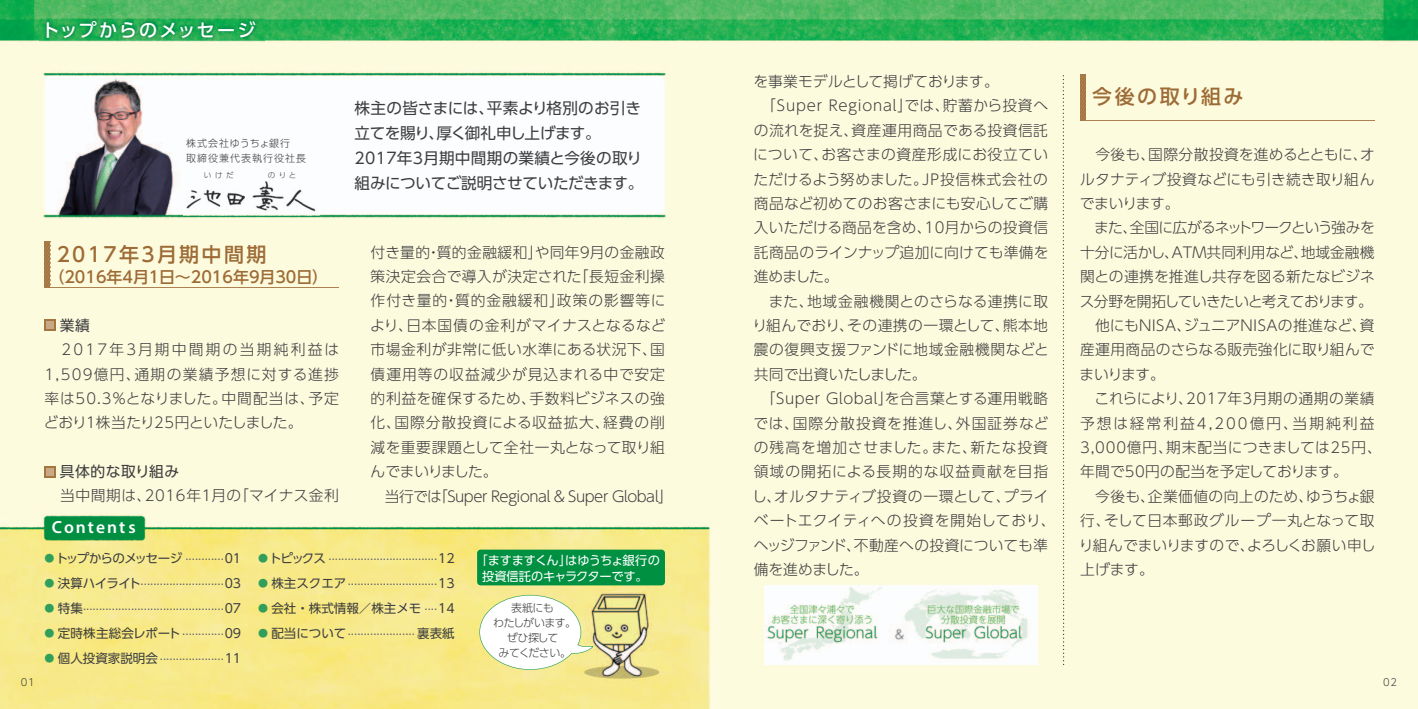
<style>
.page{position:relative;width:1418px;height:709px;background:#fff}
.page>*{position:absolute;margin:0;border:0;box-sizing:border-box;transform-origin:0 0}
.t1{font:20px "UD Shin Go Pro Medium 90 pv RKSJ H";letter-spacing:.12em;color:#9d6b36}
.t2{font:18.12px "UD Shin Go Pro Medium 90 pv RKSJ H";letter-spacing:.095em;color:#fff}
.t3{font:600 17.5px "Myriad Pro";letter-spacing:.12em;color:#fff}
.t4{font:16px "UD Shin Go Pro Medium 90 pv RKSJ H";color:#9d6b36}
.t5{font:15.62px/25px "UD Shin Go Pro Regular 90 pv RKSJ H";letter-spacing:-.01em;color:#3e3e3f}
.t6{font:14.75px/24.4px "UD Shin Go Pro Light 90 pv RKSJ H";letter-spacing:.02em;color:#3e3e3f}
.t7{font:14.75px/24.4px "UD Shin Go Pro Light 90 pv RKSJ H";color:#3e3e3f}
.t8{font:14.75px "UD Shin Go Pro Light 90 pv RKSJ H";letter-spacing:.05em;color:#3e3e3f}
.t9{font:14.75px "UD Shin Go Pro Light 90 pv RKSJ H";letter-spacing:-.005em;color:#3e3e3f}
.t10{font:14.75px "UD Shin Go Pro Light 90 pv RKSJ H";letter-spacing:.04em;color:#3e3e3f}
.t11{font:14.75px "UD Shin Go Pro Light 90 pv RKSJ H";letter-spacing:.045em;color:#3e3e3f}
.t12{font:14.75px "UD Shin Go Pro Light 90 pv RKSJ H";letter-spacing:.07em;color:#3e3e3f}
.t13{font:14.75px "UD Shin Go Pro Light 90 pv RKSJ H";letter-spacing:.065em;color:#3e3e3f}
.t14{font:14.75px "UD Shin Go Pro Regular 90 pv RKSJ H";letter-spacing:.035em;color:#3e3e3f}
.t15{font:14.75px "UD Shin Go Pro Light 90 pv RKSJ H";letter-spacing:-.015em;color:#3e3e3f}
.t16{font:12.5px "UD Shin Go Pro Light 90 pv RKSJ H";color:#69696c}
.t17{font:12.5px "UD Shin Go Pro Regular 90 pv RKSJ H";letter-spacing:-.055em;color:#3e3e3f}
.t18{font:12.5px "UD Shin Go Pro Regular 90 pv RKSJ H";letter-spacing:-.015em;color:#3e3e3f}
.t19{font:12.25px/16.2px "UD Shin Go Pro Regular 90 pv RKSJ H";letter-spacing:-.025em;color:#fff;text-align:center}
.t20{font:11px/15px "UD Shin Go Pro Light 90 pv RKSJ H";letter-spacing:-.055em;color:#3e3e3f;text-align:center}
.t21{font:10px/14.6px "UD Shin Go Pro Light 90 pv RKSJ H";letter-spacing:.1em;color:#3e3e3f}
.t22{font:7.5px "UD Shin Go Pro Light 90 pv RKSJ H";letter-spacing:.455em;color:#3e3e3f}
.s1{font-size:10px;color:#319f5b}
.s2{font-family:"UD Shin Go Pro Regular 90 pv RKSJ H";color:#3e3e3f}
</style>
<div class="page">
<img style="left:0;top:0;width:1417px;height:709px">
<svg style="left:477px;top:595px;width:116px;height:75px"></svg>
<div style="left:477px;top:549px;width:188px;height:36px;background:#009041;border-radius:4px"></div>
<img style="left:183px;top:180px;width:136px;height:37px">
<hr style="left:45px;top:287px;width:294px;height:1px;background:#ad8150">
<svg style="left:45px;top:242px;width:5px;height:46px"></svg>
<svg style="left:45px;top:320px;width:11px;height:11px"></svg>
<div style="left:47px;top:322px;width:7px;height:7px;background:#c8a985"></div>
<svg style="left:45px;top:466px;width:11px;height:11px"></svg>
<div style="left:47px;top:468px;width:7px;height:7px;background:#c8a985"></div>
<svg style="left:1062px;top:75px;width:2px;height:590px"></svg>
<hr style="left:1080px;top:120px;width:294px;height:1px;background:#ad8150">
<svg style="left:1080px;top:74px;width:5px;height:46px"></svg>
<img style="left:764px;top:586px;width:273px;height:78px">
<img style="left:39px;top:15px;width:225px;height:34px">
<p class="t2" style="left:42px;top:23px;width:216px">トップからのメッセージ</p>
<p class="t21" style="left:186px;top:137px;width:121px">株式会社ゆうちょ銀行<br>取締役兼代表執行役社長</p>
<p class="t22" style="left:204px;top:172px;width:31px">いけだ</p>
<p class="t22" style="left:268px;top:172px;width:30px">のりと</p>
<p class="t5" style="left:354px;top:97px;width:290px">株主の皆さまには、平素より格別のお引き立てを賜り、厚く御礼申し上げます。<br>2017年3月期中間期の業績と今後の取り組みについてご説明させていただきます。</p>
<h1 class="t1" style="left:57px;top:247px;width:211px">2017年3月期中間期</h1>
<p class="t4" style="left:48px;top:271px;width:281px">（2016年4月1日～2016年9月30日）</p>
<p class="t14" style="left:45px;top:319px;width:47px">　業績</p>
<p class="t6" style="left:44px;top:339px;width:297px;text-align:justify">　2017年3月期中間期の当期純利益は1,509億円、通期の業績予想に対する進捗率は50.3％となりました。中間配当は、予定どおり１株当たり25円といたしました。</p>
<p class="t14" style="left:45px;top:466px;width:152px">　具体的な取り組み　</p>
<p class="t6" style="left:45px;top:486px;width:296px">　当中間期は、2016年１月の「マイナス金利</p>
<p class="t3" style="left:52px;top:516px;width:85px">Contents</p>
<p class="t6" style="left:370px;top:242px;width:304px">付き量的・質的金融緩和」や同年９月の金融政策決定会合で導入が決定された「長短金利操作付き量的・質的金融緩和」政策の影響等により、日本国債の金利がマイナスとなるなど市場金利が非常に低い水準にある状況下、国債運用等の収益減少が見込まれる中で安定的利益を確保するため、手数料ビジネスの強化、国際分散投資による収益拡大、経費の削減を重要課題として全社一丸となって取り組んでまいりました。<br>　当行では「Super Regional &amp; Super Global」</p>
<p class="t17" style="left:45px;top:553px;width:198px"><span class="s1">●</span>トップからのメッセージ <sup>............</sup>01</p>
<p class="t16" style="left:45px;top:575px;width:198px"><sub>●</sub> <span class="s2">決算ハイライト</span>..........................<span class="s2">03</span></p>
<p class="t16" style="left:45px;top:600px;width:198px"><sub>●</sub> <span class="s2">特集</span>............................................<span class="s2">07</span></p>
<p class="t16" style="left:45px;top:625px;width:198px"><sub>●</sub> <span class="s2">定時株主総会レポート</span>.............<span class="s2">09</span></p>
<p class="t16" style="left:45px;top:650px;width:198px"><sub>●</sub> <span class="s2">個人投資家説明会</span>....................<span class="s2">11</span></p>
<p class="t16" style="left:258px;top:550px;width:198px"><sub>●</sub><span class="s2">トピックス</span> ..................................<span class="s2">12</span></p>
<p class="t16" style="left:258px;top:575px;width:198px"><sub>●</sub> <span class="s2">株主スクエア</span>............................<span class="s2">13</span></p>
<p class="t18" style="left:258px;top:603px;width:198px"><span class="s1">●</span> 会社・株式情報／株主メモ <sup>....</sup>14</p>
<p class="t16" style="left:258px;top:625px;width:198px"><sub>●</sub> <span class="s2">配当について</span>..................... <span class="s2">裏表紙</span></p>
<p class="t19" style="left:475px;top:553px;width:186px">「ますますくん」はゆうちょ銀行の投資信託のキャラクターです。</p>
<p class="t20" style="left:493px;top:601px;width:84px">表紙にも<br>わたしがいます。ぜひ探して<br>みてください。</p>
<p class="t9" style="left:753px;top:76px;width:247px">を事業モデルとして掲げております。</p>
<p class="t8" style="left:761px;top:100px;width:288px">「Super Regional」では、貯蓄から投資へ</p>
<p class="t10" style="left:753px;top:125px;width:296px">の流れを捉え、資産運用商品である投資信託</p>
<p class="t6" style="left:753px;top:144px;width:296px">について、お客さまの資産形成にお役立てい</p>
<p class="t6" style="left:753px;top:169px;width:296px">ただけるよう努めました。ＪＰ投信株式会社の</p>
<p class="t6" style="left:753px;top:193px;width:296px">商品など初めてのお客さまにも安心してご購</p>
<p class="t6" style="left:753px;top:218px;width:296px">入いただける商品を含め、10月からの投資信</p>
<p class="t6" style="left:753px;top:242px;width:296px">託商品のラインナップ追加に向けても準備を</p>
<p class="t6" style="left:753px;top:266px;width:86px">進めました。</p>
<p class="t6" style="left:753px;top:291px;width:296px">　また、地域金融機関とのさらなる連携に取</p>
<p class="t6" style="left:752px;top:315px;width:297px">り組んでおり、その連携の一環として、熊本地</p>
<p class="t11" style="left:753px;top:344px;width:297px">震の復興支援ファンドに地域金融機関などと</p>
<p class="t6" style="left:753px;top:364px;width:174px">共同で出資いたしました。</p>
<p class="t6" style="left:761px;top:388px;width:289px">「Super Global」を合言葉とする運用戦略</p>
<p class="t12" style="left:753px;top:417px;width:296px">では、国際分散投資を推進し、外国証券など</p>
<p class="t8" style="left:753px;top:442px;width:296px">の残高を増加させました。また、新たな投資</p>
<p class="t13" style="left:753px;top:466px;width:296px">領域の開拓による長期的な収益貢献を目指</p>
<p class="t6" style="left:752px;top:486px;width:298px">し、オルタナティブ投資の一環として、プライ</p>
<p class="t6" style="left:753px;top:510px;width:303px">ベートエクイティへの投資を開始しており、</p>
<p class="t9" style="left:753px;top:539px;width:295px">ヘッジファンド、不動産への投資についても準</p>
<p class="t15" style="left:753px;top:564px;width:116px">備を進めました。</p>
<h1 class="t1" style="left:1092px;top:89px;width:153px">今後の取り組み</h1>
<p class="t7" style="left:1078px;top:144px;width:304px">　今後も、国際分散投資を進めるとともに、オルタナティブ投資などにも引き続き取り組んでまいります。<br>　また、全国に広がるネットワークという強みを十分に活かし、ＡＴＭ共同利用など、地域金融機関との連携を推進し共存を図る新たなビジネス分野を開拓していきたいと考えております。　他にもNISA、ジュニアNISAの推進など、資産運用商品のさらなる販売強化に取り組んでまいります。<br>　これらにより、2017年3月期の通期の業績予想は経常利益4,200億円、当期純利益<br>3,000億円、期末配当につきましては25円、年間で50円の配当を予定しております。<br>　今後も、企業価値の向上のため、ゆうちょ銀行、そして日本郵政グループ一丸となって取り組んでまいりますので、よろしくお願い申し上げます。</p>
<p class="t21" style="left:21px;top:676px;width:15px">01</p>
<p class="t21" style="left:1383px;top:676px;width:15px">02</p>
</div>
